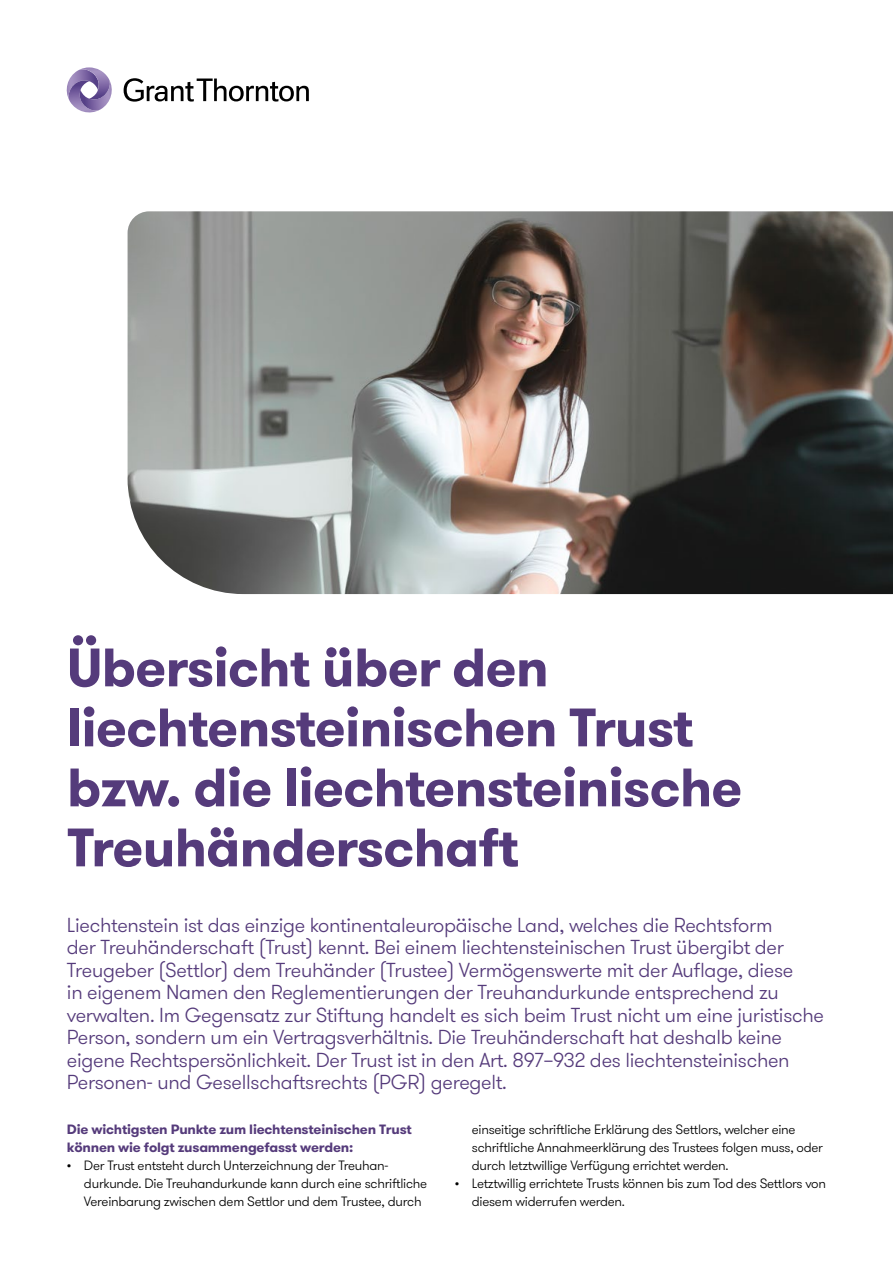
<style>
.page{position:relative;width:893px;height:1263px;background:#fff}
.page>*{position:absolute;margin:0;border:0;box-sizing:border-box;transform-origin:0 0}
.t1{font:700 54px/60px "GT Walsheim Pro";letter-spacing:-.015em;color:#553b7b}
.t2{font:300 20.25px/22.5px "GT Walsheim Pro";letter-spacing:-.015em;color:#553b7b}
.t3{font:300 13.5px/18px "GT Walsheim Pro";letter-spacing:-.02em;color:#000}
.t4{font:700 13.5px/18px "GT Walsheim Pro";letter-spacing:-.015em;color:#553b7b}
</style>
<div class="page">
<img style="left:128px;top:211px;width:765px;height:383px">
<svg style="left:124px;top:78px;width:185px;height:24px"></svg>
<svg style="left:66px;top:67px;width:46px;height:46px"></svg>
<h1 class="t1" style="left:67px;top:638px;width:677px">Übersicht über den liechtensteinischen Trust bzw. die liechtensteinische<br>Treuhänderschaft</h1>
<p class="t2" style="left:67px;top:914px;width:759px">Liechtenstein ist das einzige kontinentaleuropäische Land, welches die Rechtsform<br>der Treuhänderschaft (Trust) kennt. Bei einem liechtensteinischen Trust übergibt der Treugeber (Settlor) dem Treuhänder (Trustee) Vermögenswerte mit der Auflage, diese<br>in eigenem Namen den Reglementierungen der Treuhandurkunde entsprechend zu verwalten. Im Gegensatz zur Stiftung handelt es sich beim Trust nicht um eine juristische Person, sondern um ein Vertragsverhältnis. Die Treuhänderschaft hat deshalb keine eigene Rechtspersönlichkeit. Der Trust ist in den Art. 897–932 des liechtensteinischen Personen- und Gesellschaftsrechts (PGR) geregelt.</p>
<p class="t4" style="left:67px;top:1120px;width:346px">Die wichtigsten Punkte zum liechtensteinischen Trust können wie folgt zusammengefasst werden:</p>
<p class="t3" style="left:84px;top:1157px;width:345px;text-indent:-17px">• Der Trust entsteht durch Unterzeichnung der Treuhan&shy;durkunde. Die Treuhandurkunde kann durch eine schriftliche<br>Vereinbarung zwischen dem Settlor und dem Trustee, durch</p>
<p class="t3" style="left:472px;top:1121px;width:353px">einseitige schriftliche Erklärung des Settlors, welcher eine schriftliche Annahmeerklärung des Trustees folgen muss, oder durch letztwillige Verfügung errichtet werden.</p>
<p class="t3" style="left:472px;top:1175px;width:356px;text-indent:-17px">• Letztwillig errichtete Trusts können bis zum Tod des Settlors von diesem widerrufen werden.</p>
</div>
